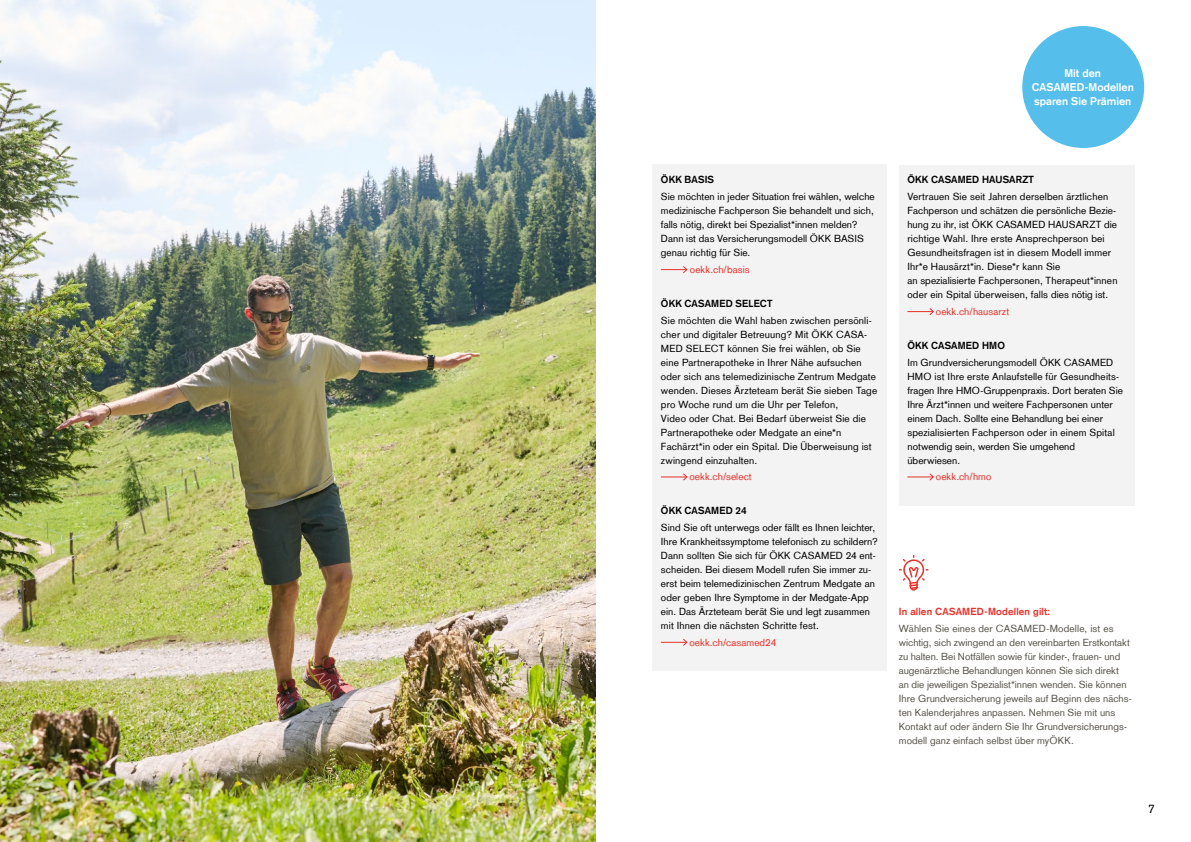
<style>
.page{position:relative;width:1191px;height:842px;background:#fff}
.page>*{position:absolute;margin:0;border:0;box-sizing:border-box;transform-origin:0 0}
.t1{font:12px "Basic Commercial LT Com";color:#000}
.t2{font:700 11px/14px "Basic Commercial LT Com";color:#fff;text-align:center}
.t3{font:10px/14px "Basic Commercial LT Com";letter-spacing:.01em;color:#000}
.t4{font:10px/14px "Basic Commercial LT Com";color:#57544b}
.t5{font:10px "Basic Commercial LT Com";letter-spacing:.005em;color:#e5322b}
.t6{font:700 10px "Basic Commercial LT Com";letter-spacing:.015em;color:#000}
.t7{font:700 10px "Basic Commercial LT Com";letter-spacing:.015em;color:#e5322b}
</style>
<div class="page">
<img style="left:0;top:0;width:595px;height:842px">
<div style="left:652px;top:165px;width:235px;height:506px;background:#f3f3f3"></div>
<svg style="left:661px;top:266px;width:26px;height:7px"></svg>
<svg style="left:661px;top:473px;width:26px;height:8px"></svg>
<svg style="left:661px;top:638px;width:26px;height:8px"></svg>
<div style="left:899px;top:165px;width:235px;height:341px;background:#f3f3f3"></div>
<svg style="left:907px;top:308px;width:27px;height:7px"></svg>
<svg style="left:907px;top:473px;width:27px;height:8px"></svg>
<svg style="left:899px;top:555px;width:29px;height:36px"></svg>
<div style="left:1022px;top:26px;width:122px;height:122px;background:#55beeb;border-radius:50%"></div>
<p class="t2" style="left:1031px;top:66px;width:104px">Mit den<br>CASAMED-Modellen sparen Sie Prämien</p>
<p class="t6" style="left:661px;top:174px;width:55px">ÖKK BASIS</p>
<p class="t3" style="left:661px;top:190px;width:215px">Sie möchten in jeder Situation frei wählen, welche medizinische Fachperson Sie behandelt und sich, falls nötig, direkt bei Spezialist*innen melden?<br>Dann ist das Versicherungsmodell ÖKK BASIS genau richtig für Sie.</p>
<p class="t5" style="left:690px;top:264px;width:61px">oekk.ch/basis</p>
<p class="t6" style="left:661px;top:297px;width:113px">ÖKK CASAMED SELECT</p>
<p class="t3" style="left:661px;top:313px;width:218px">Sie möchten die Wahl haben zwischen persönli&shy;cher und digitaler Betreuung? Mit ÖKK CASA-MED SELECT können Sie frei wählen, ob Sie eine Partnerapotheke in Ihrer Nähe aufsuchen oder sich ans telemedizinische Zentrum Medgate wenden. Dieses Ärzteteam berät Sie sieben Tage pro Woche rund um die Uhr per Telefon,<br>Video oder Chat. Bei Bedarf überweist Sie die Partnerapotheke oder Medgate an eine*n Fachärzt*in oder ein Spital. Die Überweisung ist zwingend einzuhalten.</p>
<p class="t5" style="left:689px;top:471px;width:64px">oekk.ch/select</p>
<p class="t6" style="left:661px;top:505px;width:87px">ÖKK CASAMED 24</p>
<p class="t3" style="left:661px;top:520px;width:218px">Sind Sie oft unterwegs oder fällt es Ihnen leichter, Ihre Krankheitssymptome telefonisch zu schildern?<br>Dann sollten Sie sich für ÖKK CASAMED 24 ent&shy;scheiden. Bei diesem Modell rufen Sie immer zu&shy;erst beim telemedizinischen Zentrum Medgate an oder geben Ihre Symptome in der Medgate-App ein. Das Ärzteteam berät Sie und legt zusammen mit Ihnen die nächsten Schritte fest.</p>
<p class="t5" style="left:689px;top:636px;width:88px">oekk.ch/casamed24</p>
<p class="t6" style="left:907px;top:174px;width:128px">ÖKK CASAMED HAUSARZT</p>
<p class="t3" style="left:907px;top:190px;width:212px">Vertrauen Sie seit Jahren derselben ärztlichen Fachperson und schätzen die persönliche Bezie&shy;hung zu ihr, ist ÖKK CASAMED HAUSARZT die richtige Wahl. Ihre erste Ansprechperson bei Gesundheitsfragen ist in diesem Modell immer Ihr*e Hausärzt*in. Diese*r kann Sie<br>an spezialisierte Fachpersonen, Therapeut*innen oder ein Spital überweisen, falls dies nötig ist.</p>
<p class="t5" style="left:936px;top:306px;width:75px">oekk.ch/hausarzt</p>
<p class="t6" style="left:907px;top:339px;width:99px">ÖKK CASAMED HMO</p>
<p class="t3" style="left:907px;top:355px;width:217px">Im Grundversicherungsmodell ÖKK CASAMED HMO ist Ihre erste Anlaufstelle für Gesundheits&shy;fragen Ihre HMO-Gruppenpraxis. Dort beraten Sie Ihre Ärzt*innen und weitere Fachpersonen unter einem Dach. Sollte eine Behandlung bei einer spezialisierten Fachperson oder in einem Spital notwendig sein, werden Sie umgehend überwiesen.</p>
<p class="t5" style="left:936px;top:471px;width:57px">oekk.ch/hmo</p>
<p class="t7" style="left:899px;top:605px;width:153px">In allen CASAMED-Modellen gilt:</p>
<p class="t4" style="left:899px;top:621px;width:234px">Wählen Sie eines der CASAMED-Modelle, ist es wichtig, sich zwingend an den vereinbarten Erstkontakt zu halten. Bei Notfällen sowie für kinder-, frauen- und augenärztliche Behandlungen können Sie sich direkt<br>an die jeweiligen Spezialist*innen wenden. Sie können Ihre Grundversicherung jeweils auf Beginn des nächs&shy;ten Kalenderjahres anpassen. Nehmen Sie mit uns Kontakt auf oder ändern Sie Ihr Grundversicherungs&shy;modell ganz einfach selbst über myÖKK.</p>
<p class="t1" style="left:1148px;top:801px;width:8px">7</p>
</div>
